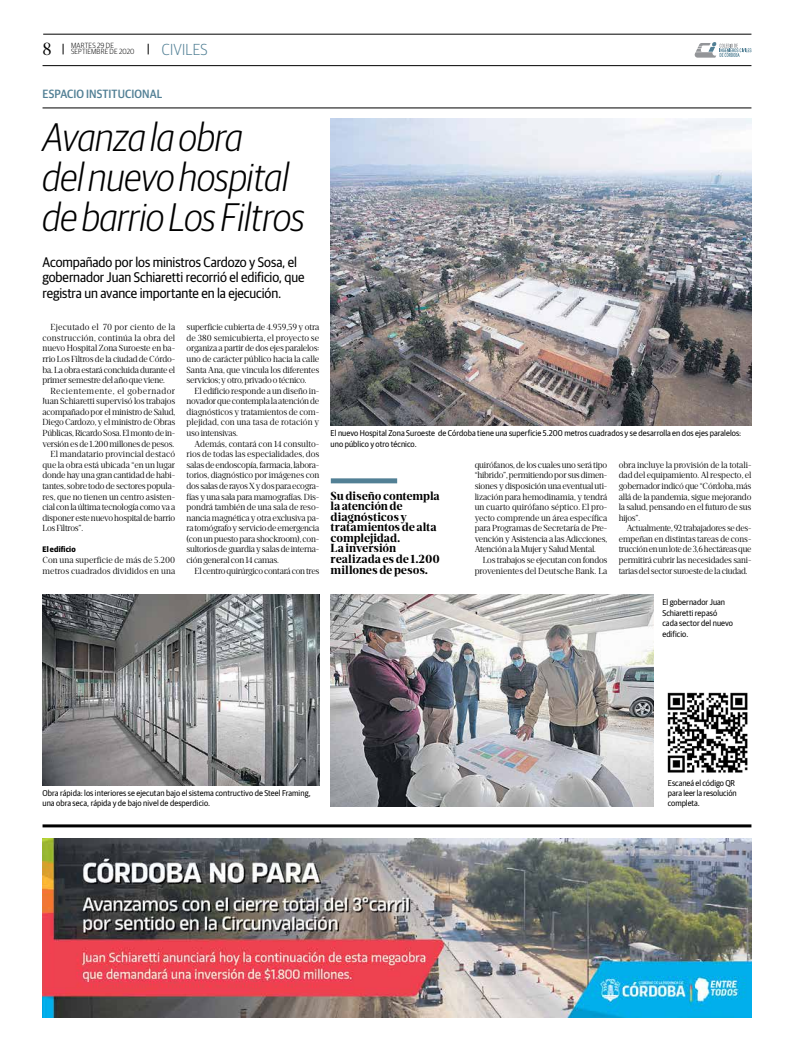
<style>
.page{position:relative;width:794px;height:1052px;background:#fff}
.page>*{position:absolute;margin:0;border:0;box-sizing:border-box;transform-origin:0 0}
.t1{font:italic 300 40px/40px "Guardian Sans Narrow";letter-spacing:-.005em;color:#000}
.t2{font:18px "Ardina Text";color:#000}
.t3{font:300 16px "Guardian Sans Narrow";letter-spacing:.01em;color:#528095}
.t4{font:14px/15.6px "Guardian Sans Narrow";letter-spacing:-.005em;color:#000}
.t5{font:700 12px/10.6px "Ardina Text";letter-spacing:-.01em;color:#000}
.t6{font:500 12px "Guardian Sans Narrow";letter-spacing:.005em;color:#528095}
.t7{font:9px/10.6px "Ardina Text";letter-spacing:-.02em;color:#000;text-align:justify}
.t8{font:9px/10.6px "Ardina Text";letter-spacing:.005em;color:#000}
.t9{font:9px "Ardina Text";letter-spacing:.01em;color:#000}
.t10{font:9px "Ardina Text";letter-spacing:.05em;color:#000}
.t11{font:8.5px/10.6px "Guardian Sans Narrow";letter-spacing:.005em;color:#000}
.t12{font:700 8px "Guardian Sans Narrow";letter-spacing:.015em;color:#000}
.t13{font:300 7.5px/6.5px "Guardian Sans Narrow";letter-spacing:.025em;color:#000}
</style>
<div class="page">
<img style="left:43px;top:838px;width:708px;height:180px">
<hr style="left:43px;top:824px;width:708px;height:3px;background:#000">
<hr style="left:43px;top:34px;width:708px;height:1px;background:#000">
<hr style="left:43px;top:65px;width:708px;height:1px;background:#000">
<hr style="left:43px;top:108px;width:708px;height:1px;background:#000">
<svg style="left:694px;top:42px;width:57px;height:16px"></svg>
<div style="left:331px;top:478px;width:66px;height:5px;background:#528095"></div>
<img style="left:43px;top:595px;width:276px;height:190px">
<img style="left:331px;top:595px;width:322px;height:211px">
<img style="left:331px;top:119px;width:420px;height:306px">
<img style="left:667px;top:692px;width:81px;height:81px">
<h2 class="t2" style="left:43px;top:38px;width:11px">8</h2>
<p class="t13" style="left:71px;top:41px;width:65px">MARTES 29 DE<br>SEPTIEMBRE DE 2020</p>
<h3 class="t3" style="left:162px;top:39px;width:47px">CIVILES</h3>
<h3 class="t6" style="left:43px;top:85px;width:121px">ESPACIO INSTITUCIONAL</h3>
<h1 class="t1" style="left:43px;top:115px;width:264px">Avanza la obra<br>del nuevo hospital de barrio Los Filtros</h1>
<h3 class="t4" style="left:43px;top:253px;width:264px">Acompañado por los ministros Cardozo y Sosa, el gobernador Juan Schiaretti recorrió el edificio, que registra un avance importante en la ejecución.</h3>
<p class="t7" style="left:43px;top:322px;width:134px;text-indent:8px">Ejecutado el 70 por ciento de la construcción, continúa la obra del nuevo Hospital Zona Suroeste en ba&shy;rrio Los Filtros de la ciudad de Córdo&shy;ba. La obra estará concluida durante el primer semestre del año que viene.</p>
<p class="t10" style="left:51px;top:385px;width:126px">Recientemente, el gobernador</p>
<p class="t7" style="left:43px;top:396px;width:134px">Juan Schiaretti supervisó los trabajos</p>
<p class="t7" style="left:43px;top:406px;width:134px">acompañado por el ministro de Salud,</p>
<p class="t7" style="left:43px;top:417px;width:134px">Diego Cardozo, y el ministro de Obras</p>
<p class="t7" style="left:43px;top:427px;width:134px">Públicas, Ricardo Sosa. El monto de in-</p>
<p class="t7" style="left:43px;top:438px;width:133px">versión es de 1.200 millones de pesos.</p>
<p class="t9" style="left:51px;top:449px;width:126px">El mandatario provincial destacó</p>
<p class="t7" style="left:43px;top:459px;width:134px">que la obra está ubicada “en un lugar</p>
<p class="t7" style="left:43px;top:470px;width:134px">donde hay una gran cantidad de habi-</p>
<p class="t7" style="left:43px;top:480px;width:134px">tantes, sobre todo de sectores popula-</p>
<p class="t7" style="left:43px;top:491px;width:134px">res, que no tienen un centro asisten-</p>
<p class="t7" style="left:43px;top:502px;width:134px">cial con la última tecnología como va a</p>
<p class="t7" style="left:43px;top:512px;width:134px">disponer este nuevo hospital de barrio</p>
<p class="t7" style="left:43px;top:523px;width:42px">Los Filtros”.</p>
<p class="t12" style="left:43px;top:544px;width:35px">El edificio</p>
<p class="t8" style="left:43px;top:554px;width:134px">Con una superficie de más de 5.200 metros cuadrados divididos en una</p>
<p class="t7" style="left:187px;top:322px;width:134px">superficie cubierta de 4.959,59 y otra de 380 semicubierta, el proyecto se organiza a partir de dos ejes paralelos: uno de carácter público hacia la calle Santa Ana, que vincula los diferentes servicios; y otro, privado o técnico.</p>
<p class="t7" style="left:187px;top:385px;width:134px;text-indent:8px">El edificio responde a un diseño in&shy;novador que contempla la atención de diagnósticos y tratamientos de com&shy;plejidad, con una tasa de rotación y uso intensivas.</p>
<p class="t7" style="left:187px;top:438px;width:134px;text-indent:8px">Además, contará con 14 consulto&shy;rios de todas las especialidades, dos salas de endoscopía, farmacia, labora&shy;torios, diagnóstico por imágenes con dos salas de rayos X y dos para ecogra&shy;fías y una sala para mamografías. Dis&shy;pondrá también de una sala de reso&shy;nancia magnética y otra exclusiva pa&shy;ra tomógrafo y servicio de emergencia (con un puesto para shockroom), con&shy;sultorios de guardia y salas de interna&shy;ción general con 14 camas.</p>
<p class="t7" style="left:195px;top:565px;width:126px">El centro quirúrgico contará con tres</p>
<p class="t11" style="left:331px;top:427px;width:412px">El nuevo Hospital Zona Suroeste de Córdoba tiene una superficie 5.200 metros cuadrados y se desarrolla en dos ejes paralelos: uno público y otro técnico.</p>
<h3 class="t5" style="left:331px;top:490px;width:111px">Su diseño contempla la atención de diagnósticos y tratamientos de alta complejidad.<br>La inversión realizada es de 1.200 millones de pesos.</h3>
<p class="t7" style="left:475px;top:459px;width:134px">quirófanos, de los cuales uno será tipo “hibrido”, permitiendo por sus dimen&shy;siones y disposición una eventual uti&shy;lización para hemodinamia, y tendrá un cuarto quirófano séptico. El pro&shy;yecto comprende un área específica para Programas de Secretaría de Pre&shy;vención y Asistencia a las Adicciones, Atención a la Mujer y Salud Mental.</p>
<p class="t7" style="left:475px;top:554px;width:134px;text-align:right">Los trabajos se ejecutan con fondos provenientes del Deutsche Bank. La</p>
<p class="t7" style="left:619px;top:459px;width:134px">obra incluye la provisión de la totali&shy;dad del equipamiento. Al respecto, el gobernador indicó que “Córdoba, más allá de la pandemia, sigue mejorando la salud, pensando en el futuro de sus hijos”.</p>
<p class="t7" style="left:619px;top:523px;width:134px;text-indent:8px">Actualmente, 92 trabajadores se des&shy;empeñan en distintas tareas de cons&shy;trucción en un lote de 3,6 hectáreas que permitirá cubrir las necesidades sani&shy;tarias del sector suroeste de la ciudad.</p>
<p class="t11" style="left:662px;top:596px;width:72px">El gobernador Juan<br>Schiaretti repasó cada sector del nuevo edificio.</p>
<p class="t11" style="left:43px;top:787px;width:270px">Obra rápida: los interiores se ejecutan bajo el sistema contructivo de Steel Framing, una obra seca, rápida y de bajo nivel de desperdicio.</p>
<p class="t11" style="left:668px;top:778px;width:70px;line-height:10px">Escaneá el código QR para leer la resolución completa.</p>
</div>
